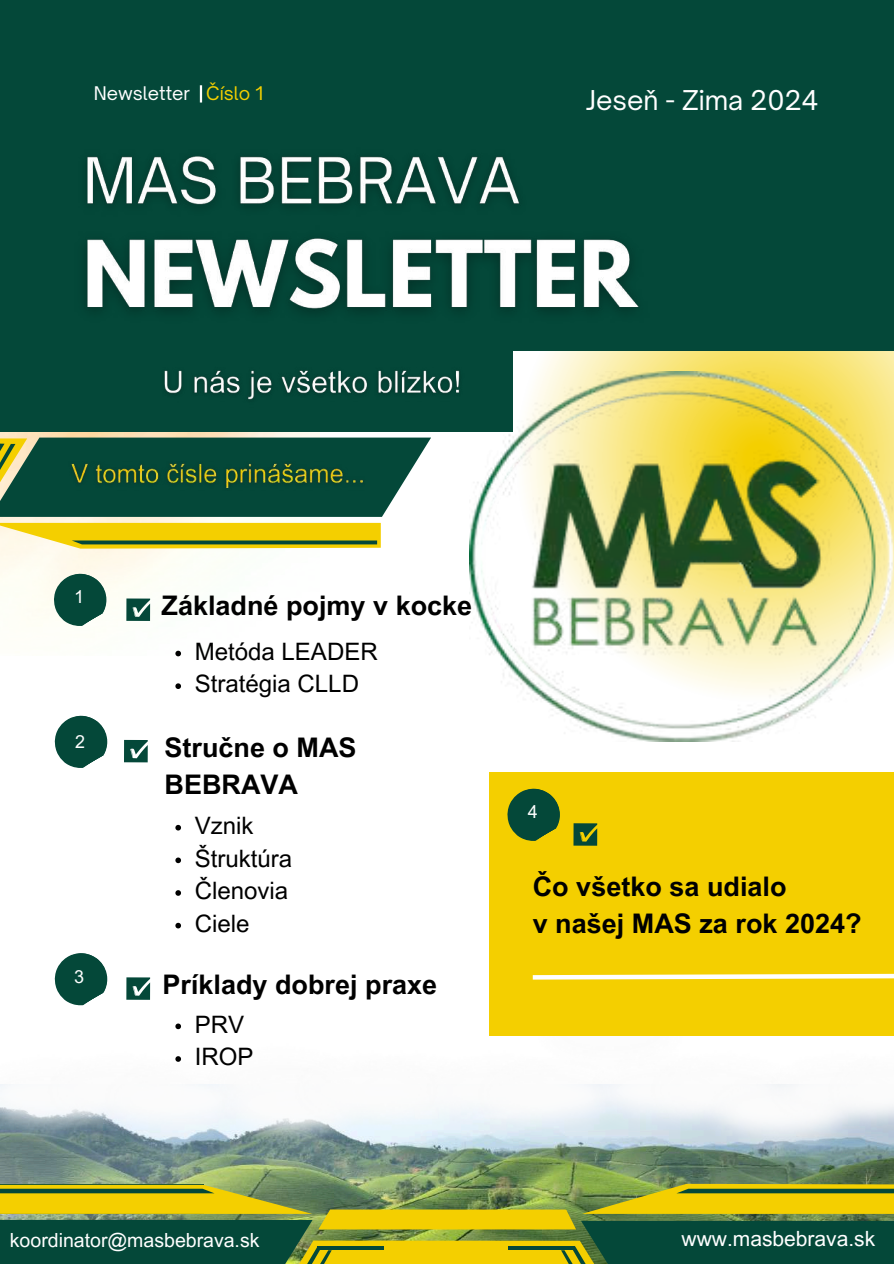
<style>
.page{position:relative;width:894px;height:1264px;background:#fff}
.page>*{position:absolute;margin:0;border:0;box-sizing:border-box;transform-origin:0 0}
.t1{font:700 27px/37.2px "Arial MT Pro";color:#000}
.t2{font:26.1px "Open Sauce One";color:#fff}
.t3{font:24px/32.7px "Arial MT Pro";color:#000}
.t4{font:21px "Arial MT Pro";color:#fff}
.t5{font:19.5px "Arial MT Pro";color:#fff}
.t6{font:18px "Open Sauce One";color:#fff}
.t7{font:18px "Open Sauce One";color:#f4cf00}
.t8{font:18px "Arial MT Pro";color:#fff}
</style>
<div class="page">
<svg style="left:513px;top:350px;width:380px;height:21px;background:#eee290"></svg>
<img style="left:0;top:431px;width:320px;height:195px">
<div style="left:0;top:36px;width:513px;height:395px;background:#044839"></div>
<div style="left:0;top:0;width:893px;height:350px;background:#044839"></div>
<img style="left:0;top:1139px;width:893px;height:44px">
<div style="left:411px;top:1040px;width:174px;height:99px;background:linear-gradient(to bottom,#fff,#e5eff8)"></div>
<svg style="left:462px;top:1044px;width:174px;height:99px"></svg>
<svg style="left:575px;top:1081px;width:59px;height:58px"></svg>
<svg style="left:634px;top:1081px;width:59px;height:58px"></svg>
<svg style="left:693px;top:1107px;width:175px;height:52px;background:#aabec4"></svg>
<svg style="left:752px;top:1084px;width:59px;height:55px"></svg>
<svg style="left:811px;top:1105px;width:82px;height:35px"></svg>
<div style="left:522px;top:982px;width:175px;height:99px;background:#fcfcfc"></div>
<svg style="left:0;top:1084px;width:89px;height:59px"></svg>
<svg style="left:31px;top:1084px;width:58px;height:55px;fill:#f5f7fa"></svg>
<svg style="left:89px;top:1061px;width:117px;height:87px"></svg>
<div style="left:192px;top:1032px;width:174px;height:99px;background:#fdfdfd"></div>
<svg style="left:206px;top:1084px;width:174px;height:69px"></svg>
<svg style="left:279px;top:1040px;width:174px;height:99px"></svg>
<svg style="left:0;top:1183px;width:893px;height:80px;background:#70872d"></svg>
<svg style="left:0;top:437px;width:430px;height:80px;background:#29614e"></svg>
<svg style="left:0;top:523px;width:380px;height:25px;background:#d7c21d"></svg>
<div style="left:489px;top:772px;width:404px;height:264px;background:#f4cf00"></div>
<svg style="left:126px;top:598px;width:24px;height:23px"></svg>
<svg style="left:124px;top:740px;width:24px;height:22px"></svg>
<svg style="left:126px;top:977px;width:24px;height:22px"></svg>
<svg style="left:532px;top:973px;width:361px;height:7px"></svg>
<svg style="left:200px;top:85px;width:2px;height:17px"></svg>
<svg style="left:52px;top:573px;width:54px;height:53px"></svg>
<svg style="left:54px;top:715px;width:53px;height:53px"></svg>
<svg style="left:54px;top:953px;width:53px;height:52px"></svg>
<svg style="left:507px;top:788px;width:52px;height:53px"></svg>
<svg style="left:573px;top:823px;width:24px;height:22px"></svg>
<img style="left:469px;top:371px;width:424px;height:370px">
<img style="left:87px;top:156px;width:433px;height:50px">
<img style="left:164px;top:370px;width:296px;height:30px">
<img style="left:64px;top:455px;width:306px;height:41px">
<svg style="left:175px;top:650px;width:6px;height:6px"></svg>
<svg style="left:175px;top:683px;width:6px;height:6px"></svg>
<svg style="left:175px;top:824px;width:6px;height:6px"></svg>
<svg style="left:175px;top:857px;width:6px;height:6px"></svg>
<svg style="left:175px;top:890px;width:6px;height:5px"></svg>
<svg style="left:175px;top:922px;width:6px;height:6px"></svg>
<img style="left:86px;top:238px;width:553px;height:74px">
<svg style="left:175px;top:1023px;width:6px;height:6px"></svg>
<svg style="left:175px;top:1056px;width:6px;height:5px"></svg>
<p class="t6" style="left:94px;top:82px;width:98px">Newsletter</p>
<p class="t7" style="left:206px;top:82px;width:58px">Číslo 1</p>
<p class="t2" style="left:586px;top:84px;width:234px">Jeseň - Zima 2024</p>
<p class="t8" style="left:74px;top:590px;width:12px">1</p>
<p class="t8" style="left:75px;top:734px;width:12px">2</p>
<p class="t1" style="left:161px;top:590px;width:312px">Základné pojmy v kocke</p>
<p class="t3" style="left:195px;top:638px;width:184px">Metóda LEADER<br>Stratégia CLLD</p>
<p class="t1" style="left:164px;top:732px;width:194px">Stručne o MAS<br>BEBRAVA</p>
<p class="t3" style="left:195px;top:812px;width:99px">Vznik<br>Štruktúra<br>Členovia<br>Ciele</p>
<p class="t8" style="left:74px;top:969px;width:12px">3</p>
<p class="t1" style="left:162px;top:968px;width:276px">Príklady dobrej praxe</p>
<p class="t3" style="left:195px;top:1010px;width:60px">PRV<br>IROP</p>
<p class="t8" style="left:527px;top:805px;width:12px">4</p>
<p class="t1" style="left:532px;top:871px;width:330px">Čo všetko sa udialo<br>v našej MAS za rok 2024?</p>
<p class="t5" style="left:10px;top:1232px;width:251px">koordinator@masbebrava.sk</p>
<p class="t4" style="left:681px;top:1230px;width:195px">www.masbebrava.sk</p>
</div>
